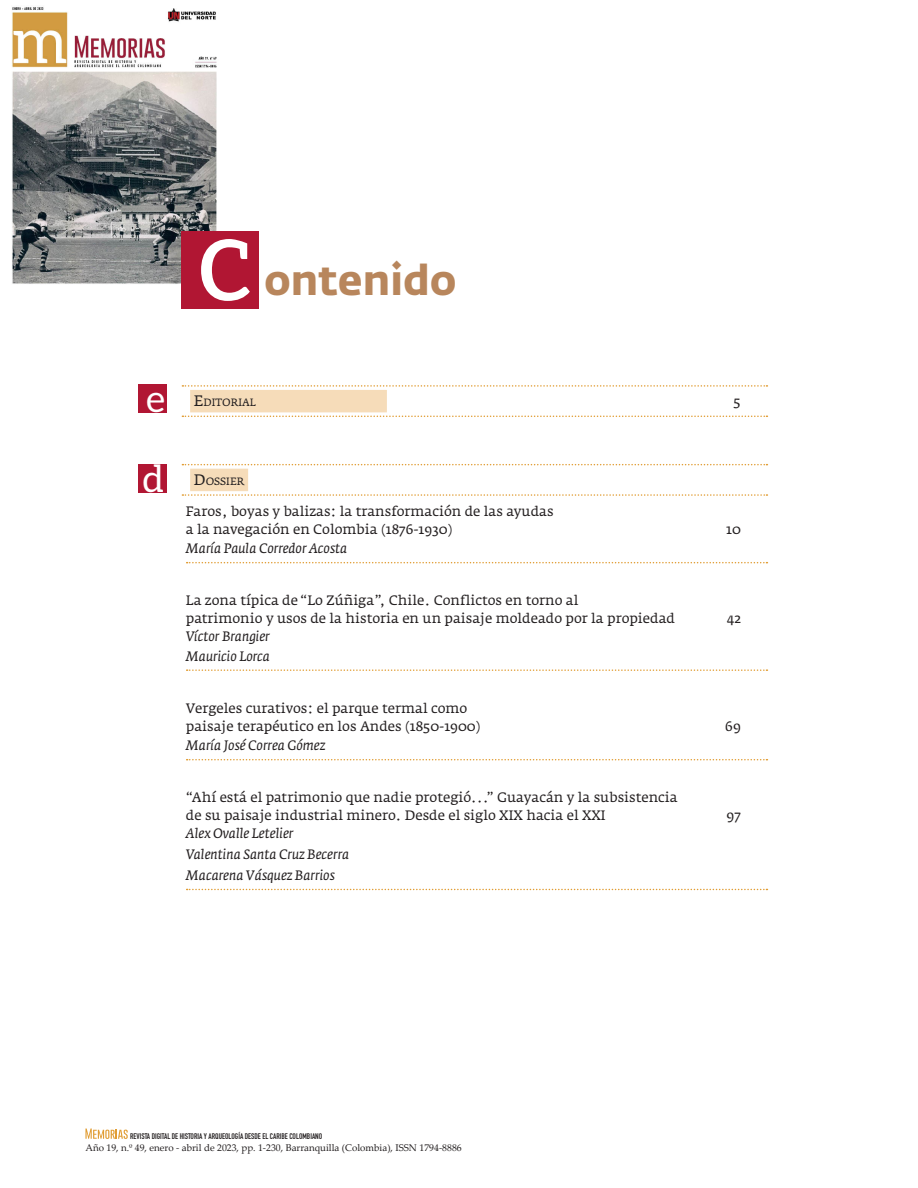
<style>
.page{position:relative;width:918px;height:1188px;background:#fff}
.page>*{position:absolute;margin:0;border:0;box-sizing:border-box;transform-origin:0 0}
.iNtertitulos{font:700 41.7px "Fedra Sans Std";color:#b8865c}
.Bibliografia{font:37.5px "Aleo";color:#fff}
.Paragraph_Style_1{font:13.5px/18px "Fedra Serif A";color:#231f20}
.Paragraph_Style_2{font:italic 13.5px "Fedra Serif A";color:#231f20}
.TDC_autor{font:italic 13.5px "Fedra Serif A";color:#231f20}
.TDC_titulos{font:13.5px "Fedra Serif A";color:#231f20}
.TDC_titulos-2{font:10.5px "Fedra Serif A";color:#231f20}
.t1{font:9.75px "Palatino Linotype";color:#231f20}
.t2{font:8.1px "DIN Engschrift Std";color:#231f20}
.s1{font-size:15px}
</style>
<div class="page">
<img style="left:11px;top:7px;width:206px;height:290px">
<div style="left:182px;top:231px;width:77px;height:78px;background:#b11633"></div>
<div style="left:139px;top:385px;width:28px;height:28px;background:#b11633"></div>
<div style="left:139px;top:464px;width:28px;height:29px;background:#b11633"></div>
<svg style="left:201px;top:239px;width:49px;height:62px"></svg>
<svg style="left:85px;top:1129px;width:43px;height:10px"></svg>
<svg style="left:182px;top:416px;width:585px;height:1px"></svg>
<svg style="left:182px;top:385px;width:585px;height:2px"></svg>
<div style="left:190px;top:390px;width:197px;height:22px;background:#f6dcb9"></div>
<svg style="left:182px;top:494px;width:585px;height:2px"></svg>
<svg style="left:182px;top:464px;width:585px;height:1px"></svg>
<div style="left:190px;top:469px;width:58px;height:22px;background:#f6dcb9"></div>
<svg style="left:187px;top:562px;width:580px;height:1px"></svg>
<svg style="left:187px;top:669px;width:580px;height:2px"></svg>
<svg style="left:187px;top:759px;width:580px;height:1px"></svg>
<svg style="left:187px;top:889px;width:580px;height:1px"></svg>
<p class="iNtertitulos" style="left:264px;top:254px;width:194px">ontenido</p>
<p class="Bibliografia" style="left:146px;top:377px;width:20px">e</p>
<p class="Bibliografia" style="left:143px;top:457px;width:23px">d</p>
<p class="TDC_titulos-2" style="left:194px;top:397px;width:63px"><span class="s1">E</span>DITORIAL</p>
<p class="TDC_titulos" style="left:733px;top:394px;width:9px">5</p>
<p class="TDC_titulos-2" style="left:194px;top:475px;width:52px"><span class="s1">D</span>OSSIER</p>
<p class="Paragraph_Style_1" style="left:186px;top:502px;width:369px">Faros, boyas y balizas: la transformación de las ayudas a la navegación en Colombia (1876-1930)</p>
<p class="Paragraph_Style_2" style="left:186px;top:541px;width:163px">María Paula Corredor Acosta</p>
<p class="Paragraph_Style_1" style="left:186px;top:592px;width:491px">La zona típica de “Lo Zúñiga”, Chile. Conflictos en torno al<br>patrimonio y usos de la historia en un paisaje moldeado por la propiedad</p>
<p class="TDC_autor" style="left:186px;top:629px;width:86px">Víctor Brangier</p>
<p class="Paragraph_Style_2" style="left:186px;top:648px;width:86px">Mauricio Lorca</p>
<p class="Paragraph_Style_1" style="left:186px;top:699px;width:296px">Vergeles curativos: el parque termal como paisaje terapéutico en los Andes (1850-1900)</p>
<p class="Paragraph_Style_2" style="left:186px;top:738px;width:141px">María José Correa Gómez</p>
<p class="Paragraph_Style_1" style="left:186px;top:789px;width:493px">“Ahí está el patrimonio que nadie protegió...” Guayacán y la subsistencia de su paisaje industrial minero. Desde el siglo XIX hacia el XXI</p>
<p class="TDC_autor" style="left:186px;top:826px;width:109px">Alex Ovalle Letelier</p>
<p class="TDC_autor" style="left:186px;top:846px;width:165px">Valentina Santa Cruz Becerra</p>
<p class="Paragraph_Style_2" style="left:186px;top:868px;width:151px">Macarena Vásquez Barrios</p>
<p class="Paragraph_Style_1" style="left:726px;top:520px;width:16px">10</p>
<p class="Paragraph_Style_1" style="left:727px;top:610px;width:16px">42</p>
<p class="Paragraph_Style_1" style="left:725px;top:717px;width:17px">69</p>
<p class="Paragraph_Style_1" style="left:727px;top:807px;width:16px">97</p>
<p class="t2" style="left:130px;top:1131px;width:194px">REVISTA DIGITAL DE HISTORIA Y ARQUEOLOGÍA DESDE EL CARIBE COLOMBIANO</p>
<p class="t1" style="left:85px;top:1140px;width:378px">Año 19, n.º 49, enero - abril de 2023, pp. 1-230, Barranquilla (Colombia), ISSN 1794-8886</p>
</div>
